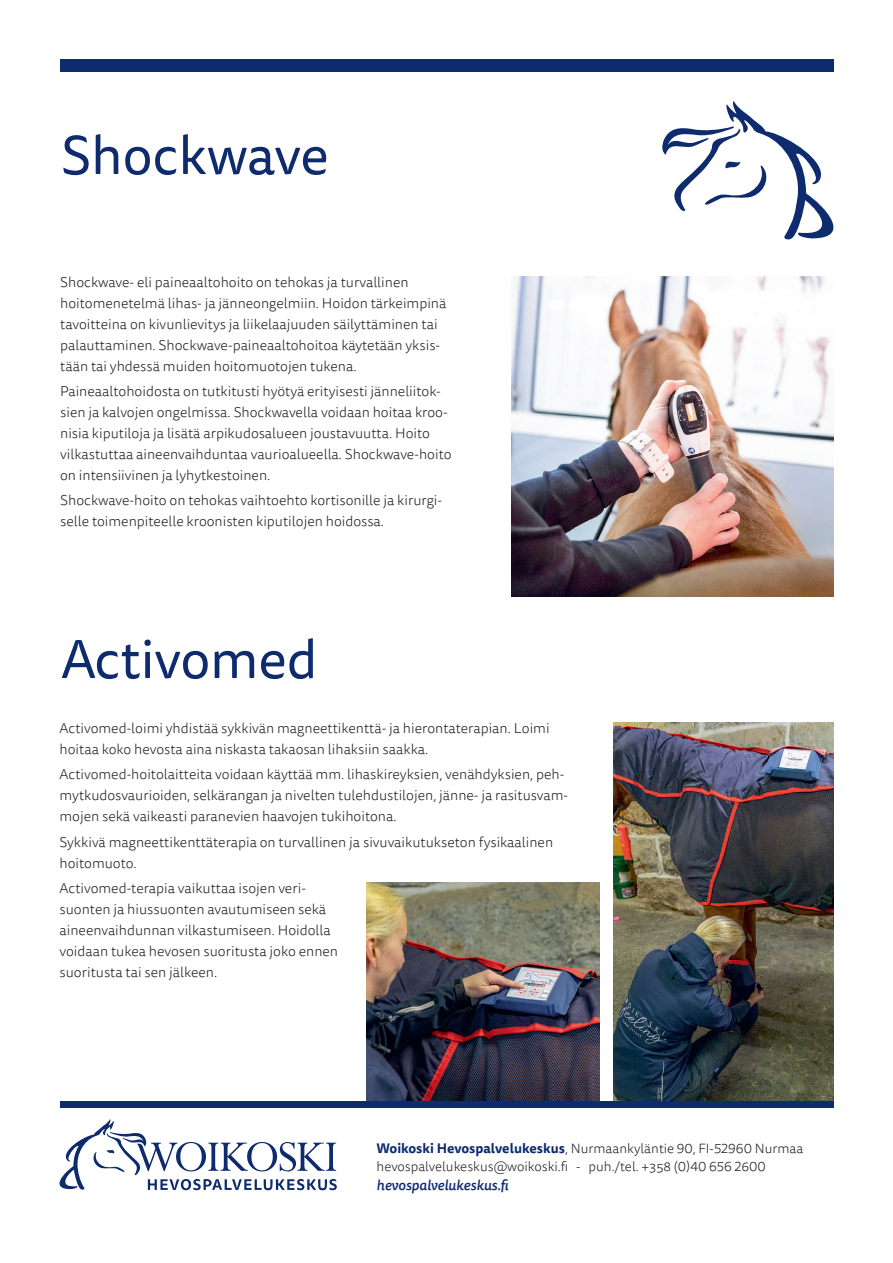
<style>
.page{position:relative;width:893px;height:1263px;background:#fff}
.page>*{position:absolute;margin:0;border:0;box-sizing:border-box;transform-origin:0 0}
.t1{font:54px "Tisa Sans Pro";color:#0d2b6d}
.t2{font:300 14.25px/21px "Tisa Sans Pro";color:#231f20}
.t3{font:italic 500 14.25px "Tisa Sans Pro";color:#0d2b6d}
.t4{font:300 13.5px/18px "Tisa Sans Pro";color:#231f20}
.s1{font-weight:700;color:#0d2b6d}
</style>
<div class="page">
<div style="left:60px;top:60px;width:773px;height:12px;background:#0d2b6d"></div>
<div style="left:60px;top:1101px;width:773px;height:6px;background:#0d2b6d"></div>
<svg style="left:59px;top:1119px;width:278px;height:72px"></svg>
<svg style="left:662px;top:101px;width:172px;height:139px"></svg>
<img style="left:511px;top:276px;width:322px;height:321px">
<img style="left:614px;top:723px;width:219px;height:378px">
<img style="left:366px;top:883px;width:234px;height:218px">
<p class="t1" style="left:61px;top:119px;width:269px">Shockwave</p>
<p class="t2" style="left:60px;top:272px;width:388px">Shockwave- eli paineaaltohoito on tehokas ja turvallinen hoitomenetelmä lihas- ja jänneongelmiin. Hoidon tärkeimpinä tavoitteina on kivunlievitys ja liikelaajuuden säilyttäminen tai palauttaminen. Shockwave-paineaaltohoitoa käytetään yksis&shy;tään tai yhdessä muiden hoitomuotojen tukena.</p>
<p class="t2" style="left:60px;top:381px;width:393px">Paineaaltohoidosta on tutkitusti hyötyä erityisesti jänneliitok&shy;sien ja kalvojen ongelmissa. Shockwavella voidaan hoitaa kroo&shy;nisia kiputiloja ja lisätä arpikudosalueen joustavuutta. Hoito vilkastuttaa aineenvaihduntaa vaurioalueella. Shockwave-hoito on intensiivinen ja lyhytkestoinen.</p>
<p class="t2" style="left:60px;top:490px;width:383px">Shockwave-hoito on tehokas vaihtoehto kortisonille ja kirurgi&shy;selle toimenpiteelle kroonisten kiputilojen hoidossa.</p>
<p class="t1" style="left:61px;top:623px;width:258px">Activomed</p>
<p class="t2" style="left:60px;top:718px;width:492px">Activomed-loimi yhdistää sykkivän magneettikenttä- ja hierontaterapian. Loimi hoitaa koko hevosta aina niskasta takaosan lihaksiin saakka.</p>
<p class="t2" style="left:60px;top:764px;width:510px">Activomed-hoitolaitteita voidaan käyttää mm. lihaskireyksien, venähdyksien, peh&shy;mytkudosvaurioiden, selkärangan ja nivelten tulehdustilojen, jänne- ja rasitusvam&shy;mojen sekä vaikeasti paranevien haavojen tukihoitona.</p>
<p class="t2" style="left:60px;top:832px;width:495px">Sykkivä magneettikenttäterapia on turvallinen ja sivuvaikutukseton fysikaalinen hoitomuoto.</p>
<p class="t2" style="left:60px;top:878px;width:280px">Activomed-terapia vaikuttaa isojen veri&shy;suonten ja hiussuonten avautumiseen sekä aineenvaihdunnan vilkastumiseen. Hoidolla voidaan tukea hevosen suoritusta joko ennen suoritusta tai sen jälkeen.</p>
<p class="t4" style="left:377px;top:1139px;width:428px"><span class="s1">Woikoski Hevospalvelukeskus</span>, Nurmaankyläntie 90, FI-52960 Nurmaa hevospalvelukeskus@woikoski.fi - puh./tel. +358 (0)40 656 2600</p>
<p class="t3" style="left:377px;top:1175px;width:133px">hevospalvelukeskus.fi</p>
</div>
